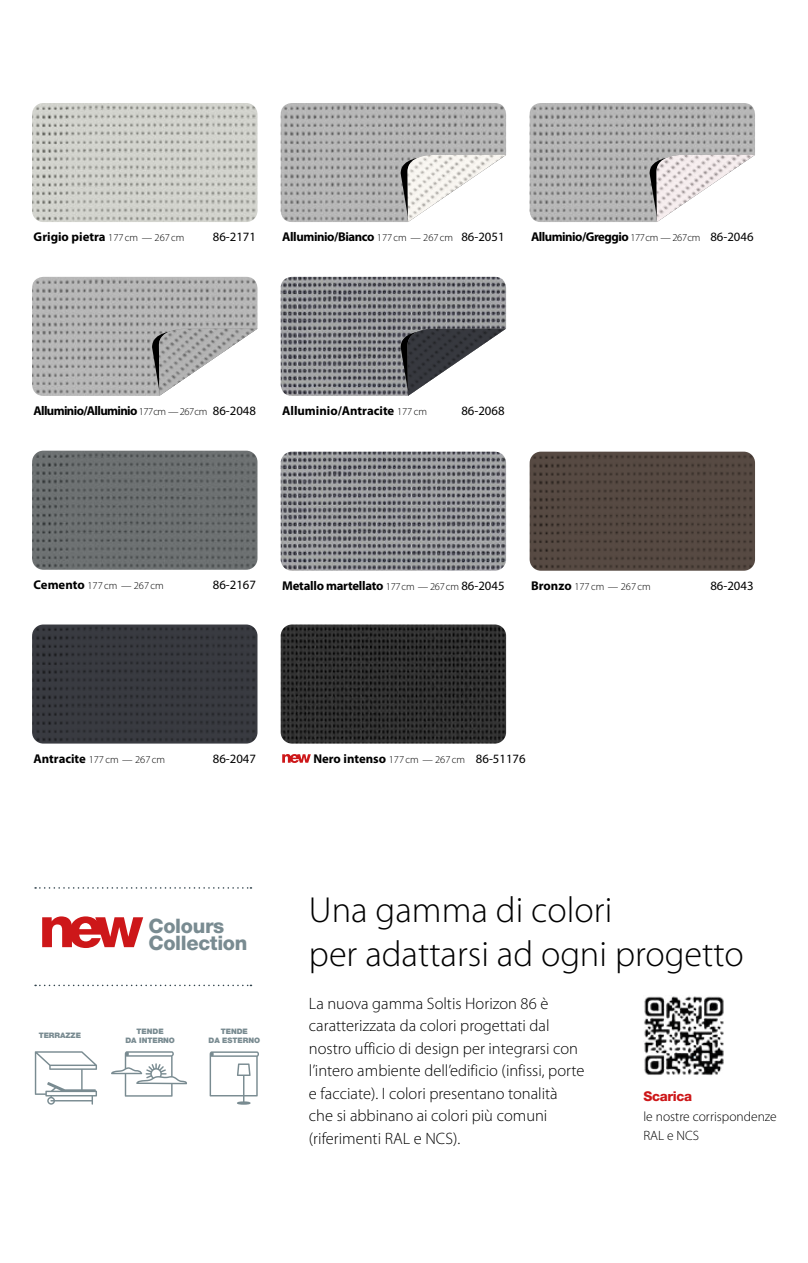
<style>
.page{position:relative;width:808px;height:1263px;background:#fff}
.page>*{position:absolute;margin:0;border:0;box-sizing:border-box;transform-origin:0 0}
.t1{font:800 57.6px "Helvetica Neue LT Std";color:#cd1719}
.t2{font:300 36.3px/43.8px "Myriad Pro";color:#000}
.t3{font:800 19.95px/16.8px "Helvetica Neue LT Std";letter-spacing:-.015em;color:#798b91}
.t4{font:300 16.5px/22.5px "Myriad Pro";color:#000}
.t5{font:300 13.5px/19.8px "Myriad Pro";color:#000}
.t6{font:800 13.5px "Helvetica Neue LT Std";letter-spacing:-.025em;color:#cd1719}
.t7{font:700 12.75px "Myriad Pro";color:#000}
.t8{font:700 12.75px "Myriad Pro";letter-spacing:-.02em;color:#000}
.t9{font:700 12.75px "Myriad Pro";letter-spacing:-.05em;color:#000}
.t10{font:12.75px "Myriad Pro";color:#000}
.t11{font:700 12.75px "Myriad Pro";letter-spacing:-.04em;color:#000}
.t12{font:300 10.5px "Myriad Pro";color:#000}
.t13{font:900 7.5px/9px "Helvetica Neue LT Std";letter-spacing:-.005em;color:#798b91;text-align:center}
.s1{font-weight:300;font-size:10.5px}
.s2{font-weight:400}
.s3{font-weight:700;font-size:12.75px}
</style>
<div class="page">
<img style="left:644px;top:996px;width:80px;height:80px">
<svg style="left:35px;top:1051px;width:62px;height:54px"></svg>
<svg style="left:111px;top:1051px;width:76px;height:46px"></svg>
<svg style="left:210px;top:1051px;width:49px;height:54px"></svg>
<svg style="left:35px;top:985px;width:216px;height:1px"></svg>
<svg style="left:35px;top:887px;width:216px;height:2px"></svg>
<svg style="left:282px;top:754px;width:29px;height:9px"></svg>
<img style="left:32px;top:103px;width:225px;height:119px">
<img style="left:281px;top:103px;width:225px;height:119px">
<svg style="left:368px;top:111px;width:138px;height:111px;background:#aaa"></svg>
<img style="left:407px;top:155px;width:99px;height:67px">
<img style="left:530px;top:103px;width:225px;height:119px">
<svg style="left:617px;top:111px;width:138px;height:111px;background:#aaa"></svg>
<img style="left:656px;top:155px;width:99px;height:67px">
<img style="left:281px;top:452px;width:225px;height:119px">
<img style="left:32px;top:451px;width:225px;height:119px">
<img style="left:32px;top:624px;width:225px;height:119px">
<img style="left:530px;top:452px;width:225px;height:119px">
<img style="left:281px;top:624px;width:225px;height:119px">
<img style="left:32px;top:277px;width:225px;height:119px">
<svg style="left:120px;top:285px;width:137px;height:111px;background:#a9a9a9"></svg>
<img style="left:159px;top:329px;width:98px;height:67px">
<img style="left:281px;top:277px;width:225px;height:119px">
<svg style="left:368px;top:285px;width:138px;height:111px;background:#818286"></svg>
<img style="left:407px;top:329px;width:99px;height:67px">
<p class="t7" style="left:34px;top:229px;width:152px">Grigio pietra <span class="s1">177 cm — 267 cm</span></p>
<p class="t10" style="left:213px;top:229px;width:45px">86-2171</p>
<p class="t8" style="left:282px;top:229px;width:224px">Alluminio/Bianco <span class="s1">177 cm — 267 cm</span> <span class="s2">86-2051</span></p>
<p class="t11" style="left:531px;top:229px;width:224px">Alluminio/Greggio <span class="s1">177cm — 267cm</span> <span class="s2">86-2046</span></p>
<p class="t9" style="left:34px;top:403px;width:224px">Alluminio/Alluminio <span class="s1">177cm — 267cm</span> <span class="s2">86-2048</span></p>
<p class="t7" style="left:282px;top:403px;width:146px">Alluminio/Antracite <span class="s1">177 cm</span></p>
<p class="t10" style="left:461px;top:403px;width:45px">86-2068</p>
<p class="t12" style="left:34px;top:579px;width:132px"><span class="s3">Cemento</span> 177 cm — 267 cm</p>
<p class="t10" style="left:213px;top:577px;width:45px">86-2167</p>
<p class="t8" style="left:282px;top:577px;width:224px">Metallo martellato <span class="s1">177cm — 267cm</span> <span class="s2">86-2045</span></p>
<p class="t12" style="left:531px;top:580px;width:121px"><span class="s3">Bronzo</span> 177 cm — 267 cm</p>
<p class="t10" style="left:710px;top:578px;width:45px">86-2043</p>
<p class="t12" style="left:34px;top:753px;width:133px"><span class="s3">Antracite</span> 177 cm — 267 cm</p>
<p class="t10" style="left:213px;top:751px;width:45px">86-2047</p>
<p class="t7" style="left:313px;top:750px;width:214px">Nero intenso <span class="s1">177 cm — 267 cm</span> <span class="s2">86-51176</span></p>
<h1 class="t1" style="left:39px;top:892px;width:106px">new</h1>
<p class="t3" style="left:148px;top:917px;width:100px">Colours<br>Collection</p>
<p class="t13" style="left:39px;top:1031px;width:44px">TERRAZZE</p>
<p class="t13" style="left:125px;top:1026px;width:51px">TENDE<br>DA INTERNO</p>
<p class="t13" style="left:208px;top:1026px;width:53px">TENDE<br>DA ESTERNO</p>
<h2 class="t2" style="left:309px;top:888px;width:436px">Una gamma di colori<br>per adattarsi ad ogni progetto</h2>
<p class="t4" style="left:309px;top:992px;width:277px">La nuova gamma Soltis Horizon 86 è caratterizzata da colori progettati dal nostro ufficio di design per integrarsi con l’intero ambiente dell’edificio (infissi, porte e facciate). I colori presentano tonalità che si abbinano ai colori più comuni (riferimenti RAL e NCS).</p>
<p class="t6" style="left:643px;top:1088px;width:50px">Scarica</p>
<p class="t5" style="left:643px;top:1106px;width:135px">le nostre corrispondenze<br>RAL e NCS</p>
</div>
